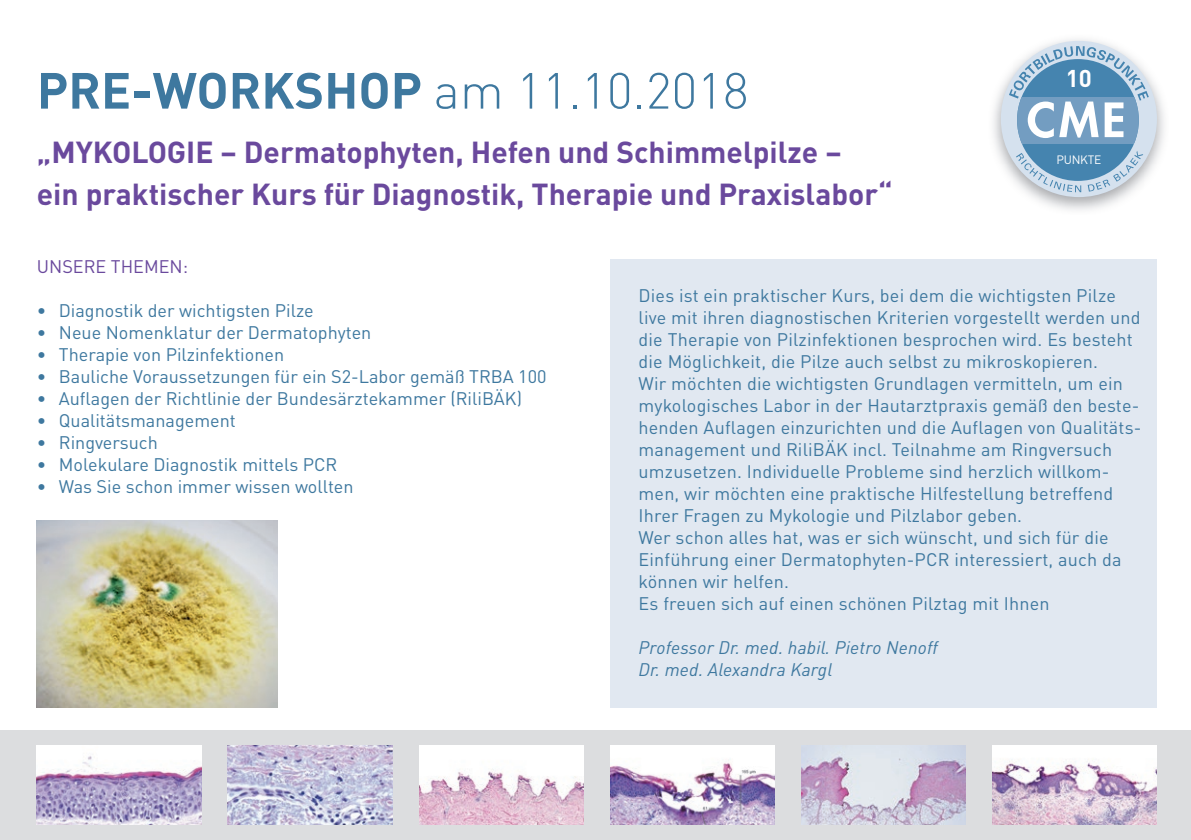
<style>
.page{position:relative;width:1191px;height:840px;background:#fff}
.page>*{position:absolute;margin:0;border:0;box-sizing:border-box;transform-origin:0 0}
.t1{font:700 50px "DINOT";color:#3e789f}
.t2{font:700 30px/42px "DINOT";color:#6a499d}
.t3{font:700 24px "DINOT";color:#fff}
.t4{font:18px/22px "DINOT";letter-spacing:.01em;color:#3e789f}
.t5{font:italic 18px/22px "DINOT";letter-spacing:.01em;color:#3e789f}
.t6{font:18px "DINOT";color:#6a499d}
.t7{font:12px "DINOT";letter-spacing:-.02em;color:#fff}
.s1{font-weight:300}
</style>
<div class="page">
<div style="left:0;top:730px;width:1191px;height:109px;background:#dcdddf"></div>
<div style="left:610px;top:259px;width:547px;height:448px;background:#e1e8f1"></div>
<img style="left:37px;top:745px;width:164px;height:79px">
<img style="left:228px;top:745px;width:164px;height:79px">
<img style="left:419px;top:745px;width:164px;height:79px">
<img style="left:992px;top:745px;width:165px;height:79px">
<img style="left:801px;top:745px;width:164px;height:79px">
<img style="left:610px;top:745px;width:164px;height:79px">
<img style="left:37px;top:520px;width:241px;height:187px">
<div style="left:1000px;top:41px;width:157px;height:156px;background:#d5e1ee;border-radius:50%"></div>
<div style="left:1017px;top:59px;width:121px;height:122px;background:#4584af;border-radius:50%"></div>
<div style="left:1017px;top:97px;width:121px;height:46px;background:#739dc1"></div>
<svg style="left:1009px;top:46px;width:139px;height:92px"></svg>
<svg style="left:1016px;top:153px;width:65px;height:39px"></svg>
<svg style="left:1087px;top:151px;width:56px;height:40px"></svg>
<h1 class="t1" style="left:37px;top:58px;width:713px">PRE-WORKSHOP <span class="s1">am 11.10.2018</span></h1>
<h2 class="t2" style="left:37px;top:130px;width:857px">„MYKOLOGIE – Dermatophyten, Hefen und Schimmelpilze –<br>ein praktischer Kurs für Diagnostik, Therapie und Praxislabor“</h2>
<h3 class="t3" style="left:1065px;top:63px;width:28px">10</h3>
<p class="t7" style="left:1056px;top:152px;width:46px">PUNKTE</p>
<p class="t6" style="left:37px;top:255px;width:153px">UNSERE THEMEN:</p>
<p class="t4" style="left:37px;top:299px;width:278px">• Diagnostik der wichtigsten Pilze</p>
<p class="t4" style="left:37px;top:321px;width:336px">• Neue Nomenklatur der Dermatophyten</p>
<p class="t4" style="left:37px;top:343px;width:249px">• Therapie von Pilzinfektionen</p>
<p class="t4" style="left:37px;top:365px;width:511px">• Bauliche Voraussetzungen für ein S2-Labor gemäß TRBA 100</p>
<p class="t4" style="left:37px;top:387px;width:486px">• Auflagen der Richtlinie der Bundesärztekammer (RiliBÄK)</p>
<p class="t4" style="left:37px;top:409px;width:200px">• Qualitätsmanagement</p>
<p class="t4" style="left:37px;top:431px;width:123px">• Ringversuch</p>
<p class="t4" style="left:37px;top:453px;width:302px">• Molekulare Diagnostik mittels PCR</p>
<p class="t4" style="left:37px;top:475px;width:318px">• Was Sie schon immer wissen wollten</p>
<p class="t4" style="left:638px;top:283px;width:504px">Dies ist ein praktischer Kurs, bei dem die wichtigsten Pilze live mit ihren diagnostischen Kriterien vorgestellt werden und die Therapie von Pilzinfektionen besprochen wird. Es besteht die Möglichkeit, die Pilze auch selbst zu mikroskopieren.<br>Wir möchten die wichtigsten Grundlagen vermitteln, um ein mykologisches Labor in der Hautarztpraxis gemäß den beste&shy;henden Auflagen einzurichten und die Auflagen von Qualitäts&shy;management und RiliBÄK incl. Teilnahme am Ringversuch umzusetzen. Individuelle Probleme sind herzlich willkom&shy;men, wir möchten eine praktische Hilfestellung betreffend Ihrer Fragen zu Mykologie und Pilzlabor geben.<br>Wer schon alles hat, was er sich wünscht, und sich für die Einführung einer Dermatophyten-PCR interessiert, auch da können wir helfen.<br>Es freuen sich auf einen schönen Pilztag mit Ihnen</p>
<p class="t5" style="left:638px;top:635px;width:301px">Professor Dr. med. habil. Pietro Nenoff<br>Dr. med. Alexandra Kargl</p>
</div>
